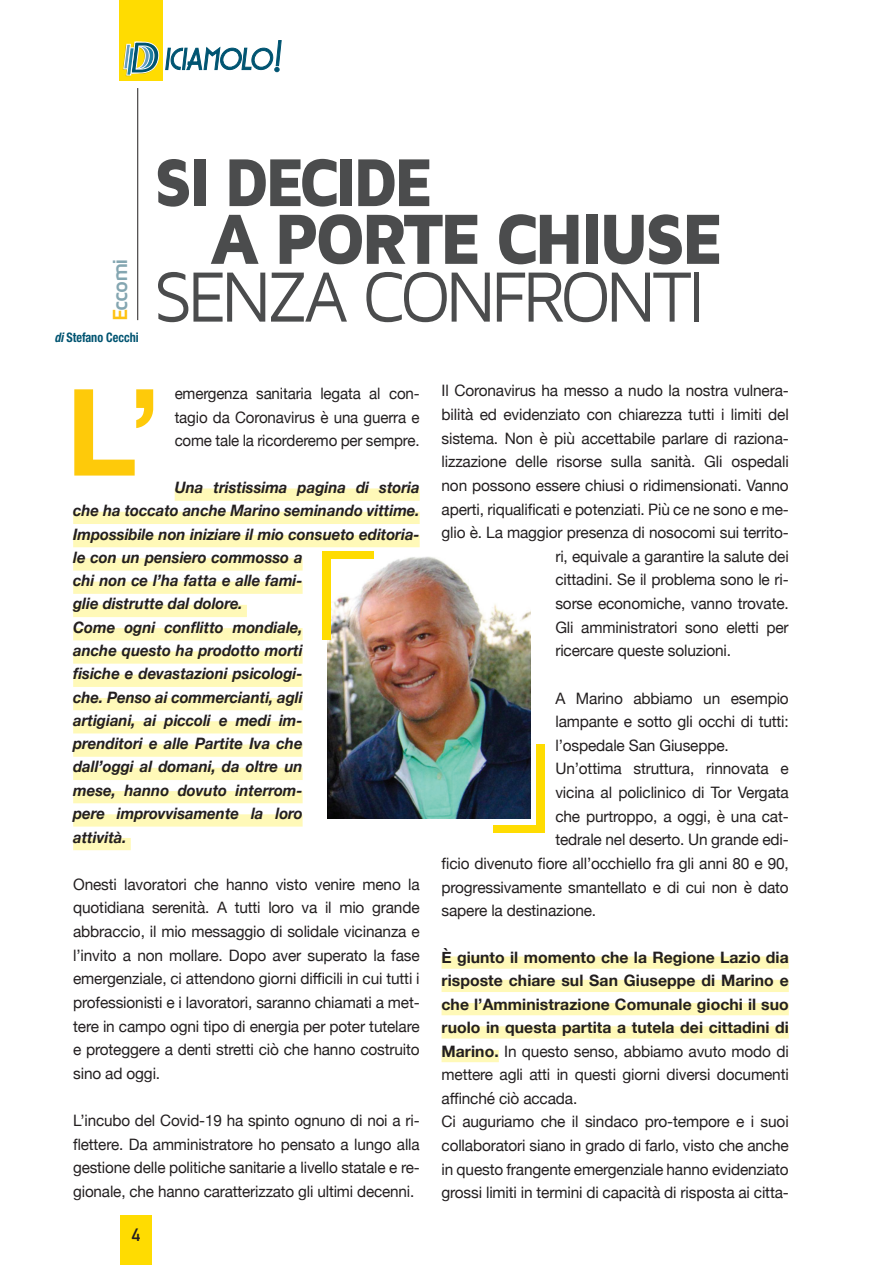
<style>
.page{position:relative;width:893px;height:1265px;background:#fff}
.page>*{position:absolute;margin:0;border:0;box-sizing:border-box;transform-origin:0 0}
.t1{font:700 120.75px "Helvetica Neue";color:#feca0a}
.t2{font:73.5px "Maven Pro";letter-spacing:-.075em;color:#4b4c4d;scale:.94 1}
.t3{font:900 73.5px "Maven Pro";letter-spacing:-.075em;color:#4b4c4d;scale:.94 1}
.t4{font:900 70px "Maven Pro";letter-spacing:-.08em;color:#4b4c4d;scale:.93 1}
.t5{font:700 21px "Maven Pro";letter-spacing:-.065em;color:#84a6b1}
.t6{font:700 17.5px "DIN Alternate";color:#231f20}
.t7{font:15.75px/23.6px "Helvetica Neue";letter-spacing:-.01em;color:#231f20;text-align:justify}
.t8{font:italic 700 15.75px/23.3px "Helvetica Neue";color:#231f20;scale:.95 1}
.t9{font:15.75px/23.6px "Helvetica Neue";letter-spacing:-.01em;color:#231f20;text-align:justify;scale:.96 1}
.t10{font:700 condensed 13.12px "Helvetica Neue";color:#005471;scale:.93 1}
.s1{color:#fec210}
.s2{font-style:italic}
.s3{font-weight:700}
</style>
<div class="page">
<div style="left:119px;top:0;width:43px;height:81px;background:#ffdc01"></div>
<svg style="left:123px;top:40px;width:159px;height:36px"></svg>
<hr style="left:137px;top:88px;width:1px;height:232px;background:#231f20">
<div style="left:441px;top:956px;width:348px;height:13px;background:#fff9b8"></div>
<div style="left:441px;top:980px;width:348px;height:12px;background:#fff9b8"></div>
<div style="left:441px;top:1003px;width:348px;height:12px;background:#fff9b8"></div>
<div style="left:441px;top:1026px;width:348px;height:13px;background:#fff9b8"></div>
<div style="left:441px;top:1050px;width:58px;height:12px;background:#fff9b8"></div>
<div style="left:175px;top:488px;width:245px;height:13px;background:#fff9b8"></div>
<div style="left:73px;top:512px;width:347px;height:12px;background:#fff9b8"></div>
<div style="left:73px;top:535px;width:347px;height:12px;background:#fff9b8"></div>
<div style="left:73px;top:558px;width:230px;height:13px;background:#fff9b8"></div>
<div style="left:73px;top:582px;width:230px;height:12px;background:#fff9b8"></div>
<div style="left:73px;top:605px;width:174px;height:12px;background:#fff9b8"></div>
<div style="left:73px;top:628px;width:230px;height:12px;background:#fff9b8"></div>
<div style="left:73px;top:651px;width:230px;height:13px;background:#fff9b8"></div>
<div style="left:73px;top:675px;width:230px;height:12px;background:#fff9b8"></div>
<div style="left:73px;top:698px;width:230px;height:12px;background:#fff9b8"></div>
<div style="left:73px;top:721px;width:230px;height:12px;background:#fff9b8"></div>
<div style="left:73px;top:744px;width:230px;height:13px;background:#fff9b8"></div>
<div style="left:73px;top:768px;width:230px;height:12px;background:#fff9b8"></div>
<div style="left:73px;top:791px;width:230px;height:12px;background:#fff9b8"></div>
<div style="left:73px;top:814px;width:230px;height:13px;background:#fff9b8"></div>
<div style="left:73px;top:838px;width:58px;height:12px;background:#fff9b8"></div>
<div style="left:120px;top:1215px;width:31px;height:50px;background:#ffdc01"></div>
<img style="left:327px;top:557px;width:204px;height:261px">
<div style="left:322px;top:551px;width:9px;height:89px;background:#ffdc01"></div>
<div style="left:327px;top:551px;width:47px;height:8px;background:#ffdc01"></div>
<div style="left:536px;top:744px;width:8px;height:89px;background:#ffdc01"></div>
<div style="left:493px;top:825px;width:46px;height:8px;background:#ffdc01"></div>
<h3 class="t5" style="left:109px;top:321px;width:65px;rotate:-90deg"><span class="s1">E</span>ccomi</h3>
<p class="t10" style="left:55px;top:329px;width:92px"><span class="s2">di</span> Stefano Cecchi</p>
<h3 class="t4" style="left:154px;top:145px;width:302px">SI DECIDE</h3>
<h2 class="t3" style="left:209px;top:199px;width:548px">A PORTE CHIUSE</h2>
<h2 class="t2" style="left:154px;top:258px;width:587px">SENZA CONFRONTI</h2>
<p class="t9" style="left:175px;top:382px;width:257px">emergenza sanitaria legata al con&shy;tagio da Coronavirus è una guerra e come tale la ricorderemo per sempre.</p>
<p class="t8" style="left:73px;top:476px;width:366px;text-indent:102px">Una tristissima pagina di storia che ha toccato anche Marino seminando vittime.<br>Impossibile non iniziare il mio consueto editoria&shy;le con un pensiero commosso a<br>chi non ce l’ha fatta e alle fami-<br>glie distrutte dal dolore.<br>Come ogni conflitto mondiale,<br>anche questo ha prodotto morti<br>fisiche e devastazioni psicologi-<br>che. Penso ai commercianti, agli<br>artigiani, ai piccoli e medi im-<br>prenditori e alle Partite Iva che<br>dall’oggi al domani, da oltre un<br>mese, hanno dovuto interrom-<br>pere improvvisamente la loro<br>attività.</p>
<p class="t7" style="left:73px;top:873px;width:348px">Onesti lavoratori che hanno visto venire meno la quotidiana serenità. A tutti loro va il mio grande abbraccio, il mio messaggio di solidale vicinanza e l’invito a non mollare. Dopo aver superato la fase emergenziale, ci attendono giorni difficili in cui tutti i professionisti e i lavoratori, saranno chiamati a met&shy;tere in campo ogni tipo di energia per poter tutelare e proteggere a denti stretti ciò che hanno costruito sino ad oggi.</p>
<p class="t7" style="left:73px;top:1109px;width:348px">L’incubo del Covid-19 ha spinto ognuno di noi a ri&shy;flettere. Da amministratore ho pensato a lungo alla gestione delle politiche sanitarie a livello statale e re&shy;gionale, che hanno caratterizzato gli ultimi decenni.</p>
<p class="t6" style="left:132px;top:1222px;width:10px">4</p>
<h1 class="t1" style="left:66px;top:338px;width:97px">L’</h1>
<p class="t7" style="left:441px;top:380px;width:349px">Il Coronavirus ha messo a nudo la nostra vulnera-</p>
<p class="t7" style="left:441px;top:404px;width:349px">bilità ed evidenziato con chiarezza tutti i limiti del</p>
<p class="t7" style="left:441px;top:427px;width:349px">sistema. Non è più accettabile parlare di raziona-</p>
<p class="t7" style="left:441px;top:451px;width:349px">lizzazione delle risorse sulla sanità. Gli ospedali</p>
<p class="t7" style="left:441px;top:474px;width:349px">non possono essere chiusi o ridimensionati. Vanno</p>
<p class="t7" style="left:441px;top:498px;width:349px">aperti, riqualificati e potenziati. Più ce ne sono e me-</p>
<p class="t7" style="left:441px;top:522px;width:349px">glio è. La maggior presenza di nosocomi sui territo-</p>
<p class="t7" style="left:555px;top:545px;width:235px">ri, equivale a garantire la salute dei</p>
<p class="t7" style="left:555px;top:569px;width:235px">cittadini. Se il problema sono le ri-</p>
<p class="t7" style="left:555px;top:593px;width:235px">sorse economiche, vanno trovate.</p>
<p class="t7" style="left:555px;top:616px;width:235px">Gli amministratori sono eletti per</p>
<p class="t7" style="left:555px;top:640px;width:177px">ricercare queste soluzioni.</p>
<p class="t7" style="left:555px;top:687px;width:235px">A Marino abbiamo un esempio</p>
<p class="t7" style="left:555px;top:711px;width:235px">lampante e sotto gli occhi di tutti:</p>
<p class="t7" style="left:555px;top:734px;width:175px">l’ospedale San Giuseppe.</p>
<p class="t7" style="left:555px;top:758px;width:235px">Un’ottima struttura, rinnovata e</p>
<p class="t7" style="left:555px;top:782px;width:235px">vicina al policlinico di Tor Vergata</p>
<p class="t7" style="left:555px;top:805px;width:235px">che purtroppo, a oggi, è una cat-</p>
<p class="t7" style="left:555px;top:829px;width:235px">tedrale nel deserto. Un grande edi-</p>
<p class="t7" style="left:441px;top:852px;width:349px">ficio divenuto fiore all’occhiello fra gli anni 80 e 90,</p>
<p class="t7" style="left:441px;top:876px;width:349px">progressivamente smantellato e di cui non è dato</p>
<p class="t7" style="left:441px;top:900px;width:156px">sapere la destinazione.</p>
<p class="t7" style="left:441px;top:947px;width:349px;text-align:left"><span class="s3">È giunto il momento che la Regione Lazio dia risposte chiare sul San Giuseppe di Marino e che l’Amministrazione Comunale giochi il suo ruolo in questa partita a tutela dei cittadini di Marino.</span> In questo senso, abbiamo avuto modo di mettere agli atti in questi giorni diversi documenti affinché ciò accada.<br>Ci auguriamo che il sindaco pro-tempore e i suoi collaboratori siano in grado di farlo, visto che anche in questo frangente emergenziale hanno evidenziato grossi limiti in termini di capacità di risposta ai citta-</p>
</div>
